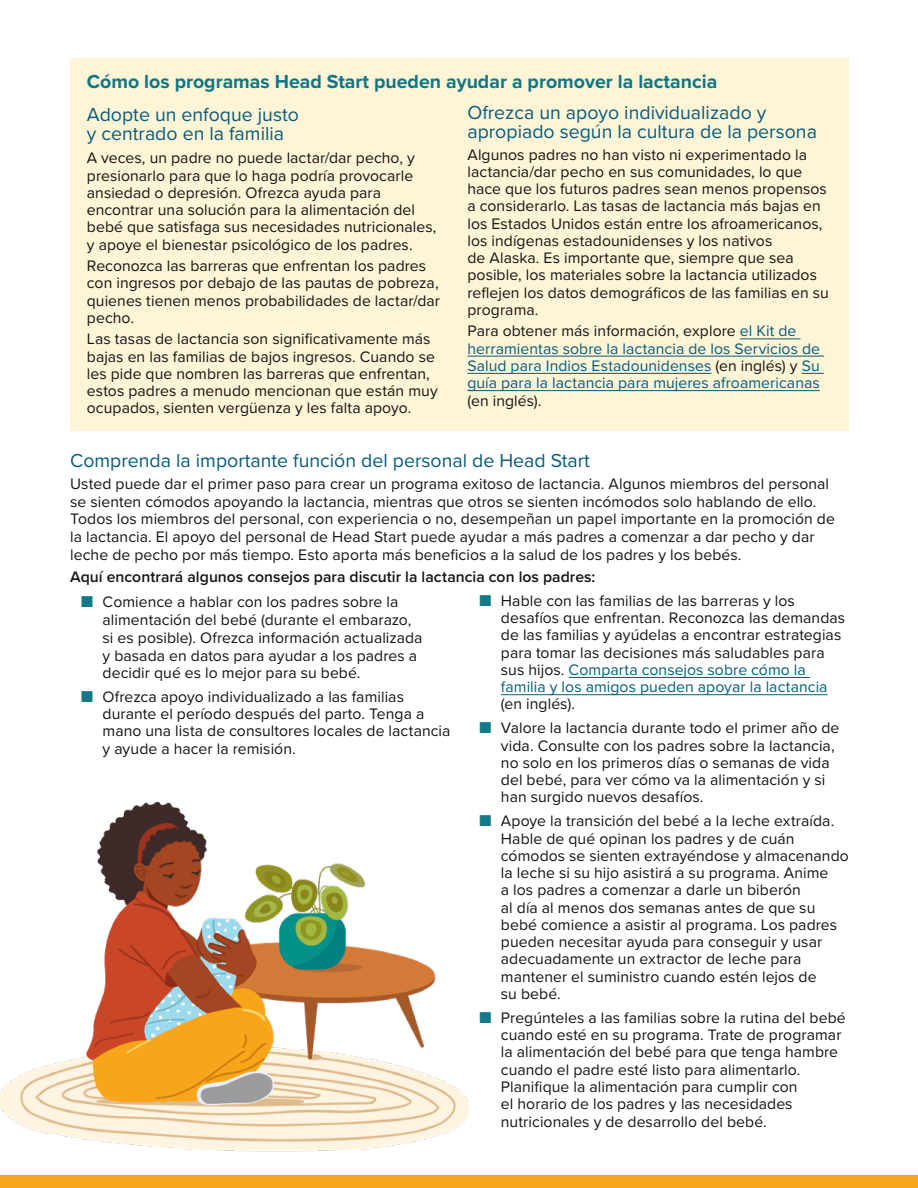
<style>
.page{position:relative;width:918px;height:1188px;background:#fff}
.page>*{position:absolute;margin:0;border:0;box-sizing:border-box;transform-origin:0 0}
.t1{font:19.5px/19.5px "Proxima Nova";color:#075b7c}
.t2{font:700 19.5px "Proxima Nova";color:#0e7586}
.t3{font:15.75px/17.2px "Proxima Nova";letter-spacing:.005em;color:#141414}
.t4{font:15.75px/17.4px "Proxima Nova";letter-spacing:.005em;color:#075b7c}
.t5{font:600 15.75px "Proxima Nova";letter-spacing:.005em;color:#141414}
.s1{color:#141414}
.s2{color:#137888}
.s3{color:#075b7c}
</style>
<div class="page">
<div style="left:70px;top:58px;width:779px;height:373px;background:#fef4d6"></div>
<hr style="left:740px;top:338px;width:61px;height:1px;background:#075b7c">
<hr style="left:467px;top:356px;width:357px;height:1px;background:#075b7c">
<hr style="left:467px;top:373px;width:244px;height:1px;background:#075b7c">
<svg style="left:802px;top:373px;width:22px;height:1px"></svg>
<hr style="left:467px;top:390px;width:353px;height:1px;background:#075b7c">
<div style="left:0;top:1175px;width:918px;height:13px;background:#faa61a"></div>
<hr style="left:569px;top:677px;width:241px;height:1px;background:#075b7c">
<hr style="left:501px;top:694px;width:327px;height:1px;background:#075b7c">
<img style="left:0;top:801px;width:469px;height:351px">
<h2 class="t2" style="left:87px;top:67px;width:632px">Cómo los programas Head Start pueden ayudar a promover la lactancia</h2>
<h3 class="t1" style="left:87px;top:104px;width:214px">Adopte un enfoque justo y centrado en la familia</h3>
<p class="t3" style="left:87px;top:148px;width:351px">A veces, un padre no puede lactar/dar pecho, y presionarlo para que lo haga podría provocarle ansiedad o depresión. Ofrezca ayuda para encontrar una solución para la alimentación del bebé que satisfaga sus necesidades nutricionales, y apoye el bienestar psicológico de los padres.</p>
<p class="t3" style="left:87px;top:257px;width:355px">Reconozca las barreras que enfrentan los padres con ingresos por debajo de las pautas de pobreza, quienes tienen menos probabilidades de lactar/dar pecho.</p>
<p class="t3" style="left:87px;top:330px;width:352px">Las tasas de lactancia son significativamente más bajas en las familias de bajos ingresos. Cuando se les pide que nombren las barreras que enfrentan, estos padres a menudo mencionan que están muy ocupados, sienten vergüenza y les falta apoyo.</p>
<h3 class="t1" style="left:467px;top:101px;width:351px">Ofrezca un apoyo individualizado y apropiado según la cultura de la persona</h3>
<p class="t3" style="left:467px;top:145px;width:363px">Algunos padres no han visto ni experimentado la lactancia/dar pecho en sus comunidades, lo que hace que los futuros padres sean menos propensos a considerarlo. Las tasas de lactancia más bajas en los Estados Unidos están entre los afroamericanos, los indígenas estadounidenses y los nativos<br>de Alaska. Es importante que, siempre que sea posible, los materiales sobre la lactancia utilizados reflejen los datos demográficos de las familias en su programa.</p>
<p class="t4" style="left:467px;top:322px;width:354px"><span class="s1">Para obtener más información, explore</span> el Kit de herramientas sobre la lactancia de los Servicios de Salud para Indios Estadounidenses <span class="s1">(en inglés) y</span> Su guía para la lactancia para mujeres afroamericanas <span class="s1">(en inglés).</span></p>
<h3 class="t1" style="left:70px;top:450px;width:521px">Comprenda la importante función del personal de Head Start</h3>
<p class="t3" style="left:70px;top:474px;width:766px">Usted puede dar el primer paso para crear un programa exitoso de lactancia. Algunos miembros del personal se sienten cómodos apoyando la lactancia, mientras que otros se sienten incómodos solo hablando de ello.<br>Todos los miembros del personal, con experiencia o no, desempeñan un papel importante en la promoción de la lactancia. El apoyo del personal de Head Start puede ayudar a más padres a comenzar a dar pecho y dar leche de pecho por más tiempo. Esto aporta más beneficios a la salud de los padres y los bebés.</p>
<p class="t5" style="left:70px;top:565px;width:527px">Aquí encontrará algunos consejos para discutir la lactancia con los padres:</p>
<p class="t3" style="left:103px;top:592px;width:321px;line-height:17.9px;text-indent:-22px"><span class="s2">■</span> Comience a hablar con los padres sobre la alimentación del bebé (durante el embarazo, si es posible). Ofrezca información actualizada y basada en datos para ayudar a los padres a decidir qué es lo mejor para su bebé.</p>
<p class="t3" style="left:103px;top:687px;width:349px;text-indent:-22px"><span class="s2">■</span> Ofrezca apoyo individualizado a las familias durante el período después del parto. Tenga a mano una lista de consultores locales de lactancia y ayude a hacer la remisión.</p>
<p class="t3" style="left:501px;top:591px;width:346px;text-indent:-22px"><span class="s2">■</span> Hable con las familias de las barreras y los desafíos que enfrentan. Reconozca las demandas de las familias y ayúdelas a encontrar estrategias para tomar las decisiones más saludables para sus hijos. <span class="s3">Comparta consejos sobre cómo la familia y los amigos pueden apoyar la lactancia </span>(en inglés).</p>
<p class="t3" style="left:501px;top:719px;width:340px;text-indent:-22px"><span class="s2">■</span> Valore la lactancia durante todo el primer año de vida. Consulte con los padres sobre la lactancia, no solo en los primeros días o semanas de vida del bebé, para ver cómo va la alimentación y si han surgido nuevos desafíos.</p>
<p class="t3" style="left:501px;top:812px;width:349px;text-indent:-22px"><span class="s2">■</span> Apoye la transición del bebé a la leche extraída.<br>Hable de qué opinan los padres y de cuán cómodos se sienten extrayéndose y almacenando la leche si su hijo asistirá a su programa. Anime<br>a los padres a comenzar a darle un biberón<br>al día al menos dos semanas antes de que su bebé comience a asistir al programa. Los padres pueden necesitar ayuda para conseguir y usar adecuadamente un extractor de leche para mantener el suministro cuando estén lejos de<br>su bebé.</p>
<p class="t3" style="left:501px;top:1008px;width:346px;text-indent:-22px"><span class="s2">■</span> Pregúnteles a las familias sobre la rutina del bebé cuando esté en su programa. Trate de programar la alimentación del bebé para que tenga hambre cuando el padre esté listo para alimentarlo.<br>Planifique la alimentación para cumplir con<br>el horario de los padres y las necesidades nutricionales y de desarrollo del bebé.</p>
</div>
